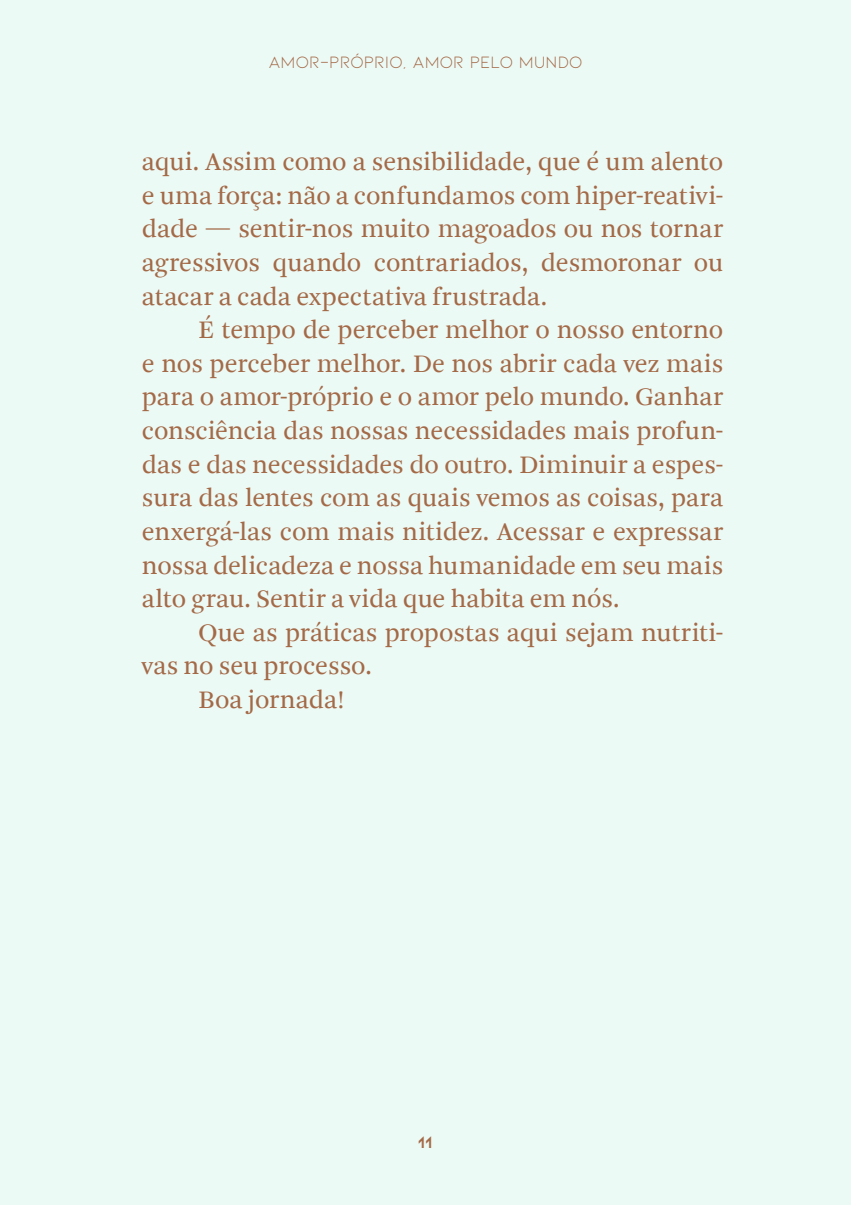
<style>
.page{position:relative;width:851px;height:1205px;background:#fff}
.page>*{position:absolute;margin:0;border:0;box-sizing:border-box;transform-origin:0 0}
.t1{font:26.25px/33.8px "Arnhem Blond";color:#a46a47;text-align:justify}
.t2{font:17.5px "Kiona";color:#a46a47}
.t3{font:700 17.5px "Kiona";color:#a46a47}
</style>
<div class="page">
<div style="left:0;top:0;width:850px;height:1205px;background:#ecfaf6"></div>
<p class="t2" style="left:268px;top:52px;width:315px">AMOR-PRÓPRIO, AMOR PELO MUNDO</p>
<p class="t1" style="left:142px;top:147px;width:583px">aqui. Assim como a sensibilidade, que é um alento e uma força: não a confundamos com hiper-reativi&shy;dade — sentir-nos muito magoados ou nos tornar agressivos quando contrariados, desmoronar ou atacar a cada expectativa frustrada.</p>
<p class="t1" style="left:142px;top:315px;width:583px;text-indent:57px">É tempo de perceber melhor o nosso entorno e nos perceber melhor. De nos abrir cada vez mais para o amor-próprio e o amor pelo mundo. Ganhar consciência das nossas necessidades mais profun&shy;das e das necessidades do outro. Diminuir a espes&shy;sura das lentes com as quais vemos as coisas, para enxergá-las com mais nitidez. Acessar e expressar nossa delicadeza e nossa humanidade em seu mais alto grau. Sentir a vida que habita em nós.</p>
<p class="t1" style="left:198px;top:618px;width:526px">Que as práticas propostas aqui sejam nutriti-</p>
<p class="t1" style="left:142px;top:651px;width:232px">vas no seu processo.</p>
<p class="t1" style="left:198px;top:685px;width:147px">Boa jornada!</p>
<p class="t3" style="left:418px;top:1132px;width:16px">11</p>
</div>
